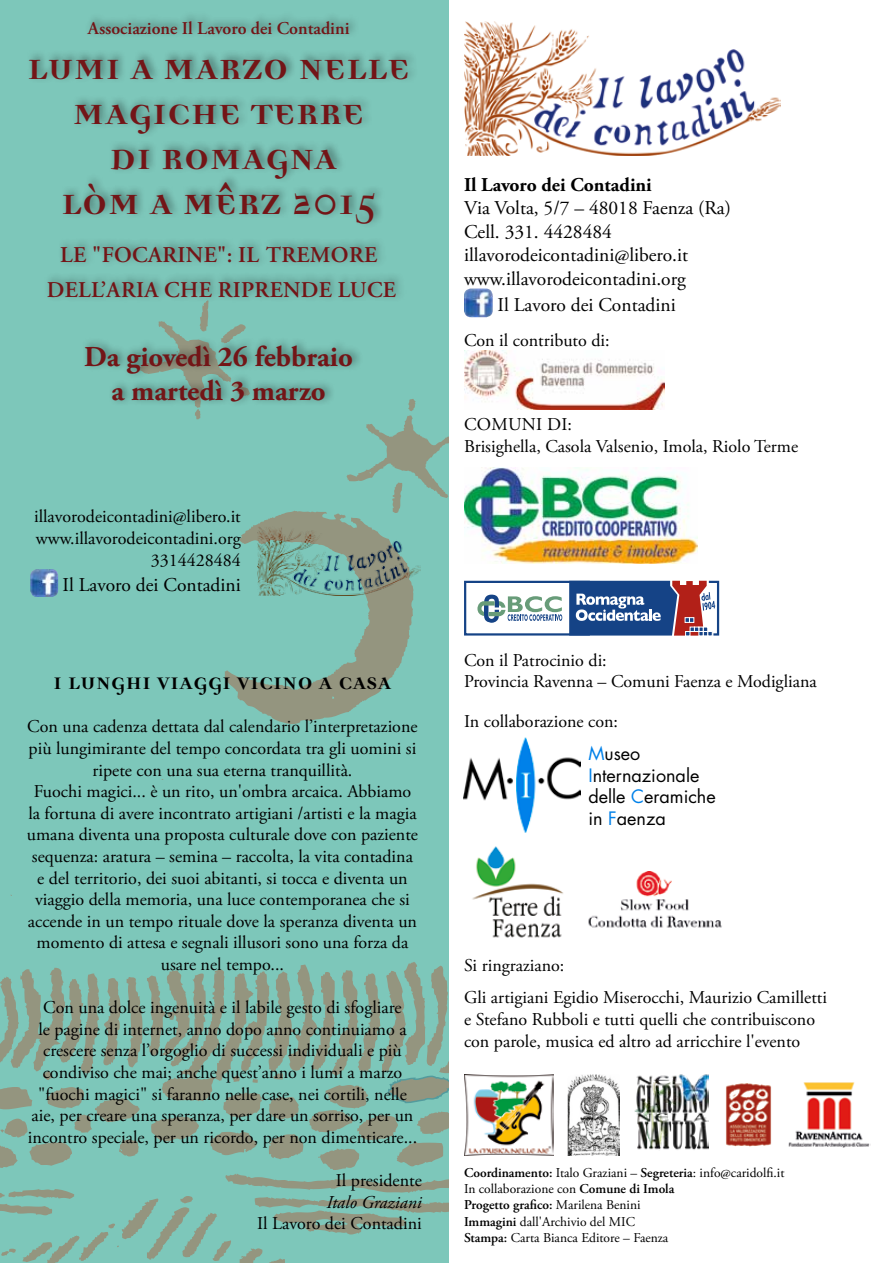
<style>
.page{position:relative;width:893px;height:1263px;background:#fff}
.page>*{position:absolute;margin:0;border:0;box-sizing:border-box;transform-origin:0 0}
.t1{font:700 45px/45px "Democratica";color:#731517;text-align:center}
.t2{font:700 28.8px/34.5px "Adobe Garamond Pro";color:#731517;text-align:center}
.t3{font:700 27px "Democratica";color:#000}
.t4{font:600 22.5px/34.5px "Adobe Garamond Pro";letter-spacing:.15em;color:#731517;text-align:center}
.t5{font:19.5px/23.4px "Adobe Garamond Pro";color:#000}
.t6{font:700 19.5px "Adobe Garamond Pro";color:#000}
.t7{font:18px/21.6px "Adobe Garamond Pro";color:#000}
.t8{font:18px/21.6px "Futura";color:#000}
.t9{font:600 18px "Adobe Garamond Pro";color:#731517}
.t10{font:italic 18px "Adobe Garamond Pro";color:#000}
.t11{font:13.5px/16.2px "Adobe Garamond Pro";color:#000}
.s1{color:#0081e9}
.s2{font-weight:600}
</style>
<div class="page">
<div style="left:0;top:0;width:449px;height:1263px;background:#7dc7ba"></div>
<svg style="left:195px;top:407px;width:254px;height:317px"></svg>
<svg style="left:0;top:962px;width:449px;height:301px"></svg>
<div style="left:26px;top:11px;width:393px;height:396px;background:#000;opacity:.45"></div>
<img style="left:257px;top:526px;width:163px;height:70px">
<img style="left:30px;top:569px;width:28px;height:28px">
<img style="left:464px;top:289px;width:29px;height:28px">
<img style="left:472px;top:846px;width:91px;height:92px">
<img style="left:464px;top:468px;width:233px;height:95px">
<img style="left:464px;top:1074px;width:89px;height:81px">
<div style="left:464px;top:581px;width:126px;height:54px;border:2px solid #154386"></div>
<svg style="left:477px;top:594px;width:85px;height:29px"></svg>
<svg style="left:568px;top:580px;width:152px;height:56px"></svg>
<img style="left:788px;top:1082px;width:83px;height:66px">
<img style="left:464px;top:21px;width:317px;height:135px">
<img style="left:568px;top:1074px;width:52px;height:81px">
<img style="left:635px;top:1074px;width:74px;height:76px">
<img style="left:726px;top:1083px;width:46px;height:64px">
<img style="left:463px;top:738px;width:117px;height:95px">
<img style="left:464px;top:351px;width:201px;height:59px">
<img style="left:588px;top:871px;width:134px;height:57px">
<p class="t9" style="left:88px;top:17px;width:263px">Associazione Il Lavoro dei Contadini</p>
<h1 class="t1" style="left:27px;top:47px;width:384px">Lumi a marzo nelle magiche terre<br>di Romagna<br>Lòm a Mêrz 2015</h1>
<p class="t4" style="left:47px;top:238px;width:348px">Le "focarine": il tremore dell’aria che riprende luce</p>
<h2 class="t2" style="left:84px;top:340px;width:270px">Da giovedì 26 febbraio a martedì 3 marzo</h2>
<p class="t7" style="left:34px;top:506px;width:208px;text-align:right">illavorodeicontadini@libero.it www.illavorodeicontadini.org<br>3314428484</p>
<p class="t5" style="left:63px;top:574px;width:180px">Il Lavoro dei Contadini</p>
<h3 class="t3" style="left:53px;top:669px;width:340px">I lunghi viaggi vicino a casa</h3>
<p class="t7" style="left:27px;top:716px;width:393px;text-align:center">Con una cadenza dettata dal calendario l’interpretazione più lungimirante del tempo concordata tra gli uomini si ripete con una sua eterna tranquillità.<br>Fuochi magici... è un rito, un'ombra arcaica. Abbiamo la fortuna di avere incontrato artigiani /artisti e la magia umana diventa una proposta culturale dove con paziente sequenza: aratura – semina – raccolta, la vita contadina e del territorio, dei suoi abitanti, si tocca e diventa un viaggio della memoria, una luce contemporanea che si accende in un tempo rituale dove la speranza diventa un momento di attesa e segnali illusori sono una forza da usare nel tempo...</p>
<p class="t7" style="left:28px;top:997px;width:391px;text-align:center">Con una dolce ingenuità e il labile gesto di sfogliare<br>le pagine di internet, anno dopo anno continuiamo a crescere senza l’orgoglio di successi individuali e più condiviso che mai; anche quest’anno i lumi a marzo "fuochi magici" si faranno nelle case, nei cortili, nelle aie, per creare una speranza, per dare un sorriso, per un incontro speciale, per un ricordo, per non dimenticare...</p>
<p class="t7" style="left:336px;top:1170px;width:87px">Il presidente</p>
<p class="t10" style="left:326px;top:1191px;width:97px">Italo Graziani</p>
<p class="t7" style="left:257px;top:1213px;width:166px">Il Lavoro dei Contadini</p>
<p class="t6" style="left:464px;top:174px;width:189px">Il Lavoro dei Contadini</p>
<p class="t5" style="left:464px;top:197px;width:269px">Via Volta, 5/7 – 48018 Faenza (Ra)<br>Cell. 331. 4428484 illavorodeicontadini@libero.it www.illavorodeicontadini.org</p>
<p class="t5" style="left:498px;top:294px;width:180px">Il Lavoro dei Contadini</p>
<p class="t7" style="left:464px;top:330px;width:147px">Con il contributo di:</p>
<p class="t7" style="left:464px;top:414px;width:336px">Comuni di:<br>Brisighella, Casola Valsenio, Imola, Riolo Terme</p>
<p class="t7" style="left:464px;top:650px;width:354px">Con il Patrocinio di:<br>Provincia Ravenna – Comuni Faenza e Modigliana</p>
<p class="t7" style="left:464px;top:711px;width:156px">In collaborazione con:</p>
<p class="t8" style="left:588px;top:743px;width:129px"><span class="s1">M</span>useo<br><span class="s1">I</span>nternazionale delle <span class="s1">C</span>eramiche in <span class="s1">F</span>aenza</p>
<p class="t7" style="left:464px;top:950px;width:364px;line-height:32.4px">Si ringraziano:<br>Gli artigiani Egidio Miserocchi, Maurizio Camilletti</p>
<p class="t7" style="left:464px;top:1009px;width:353px">e Stefano Rubboli e tutti quelli che contribuiscono con parole, musica ed altro ad arricchire l'evento</p>
<p class="t11" style="left:464px;top:1165px;width:322px"><span class="s2">Coordinamento:</span> Italo Graziani – <span class="s2">Segreteria</span>: info@caridolfi.it In collaborazione con <span class="s2">Comune di Imola<br>Progetto grafico:</span> Marilena Benini<br><span class="s2">Immagini</span> dall'Archivio del MIC<br><span class="s2">Stampa:</span> Carta Bianca Editore – Faenza</p>
</div>
